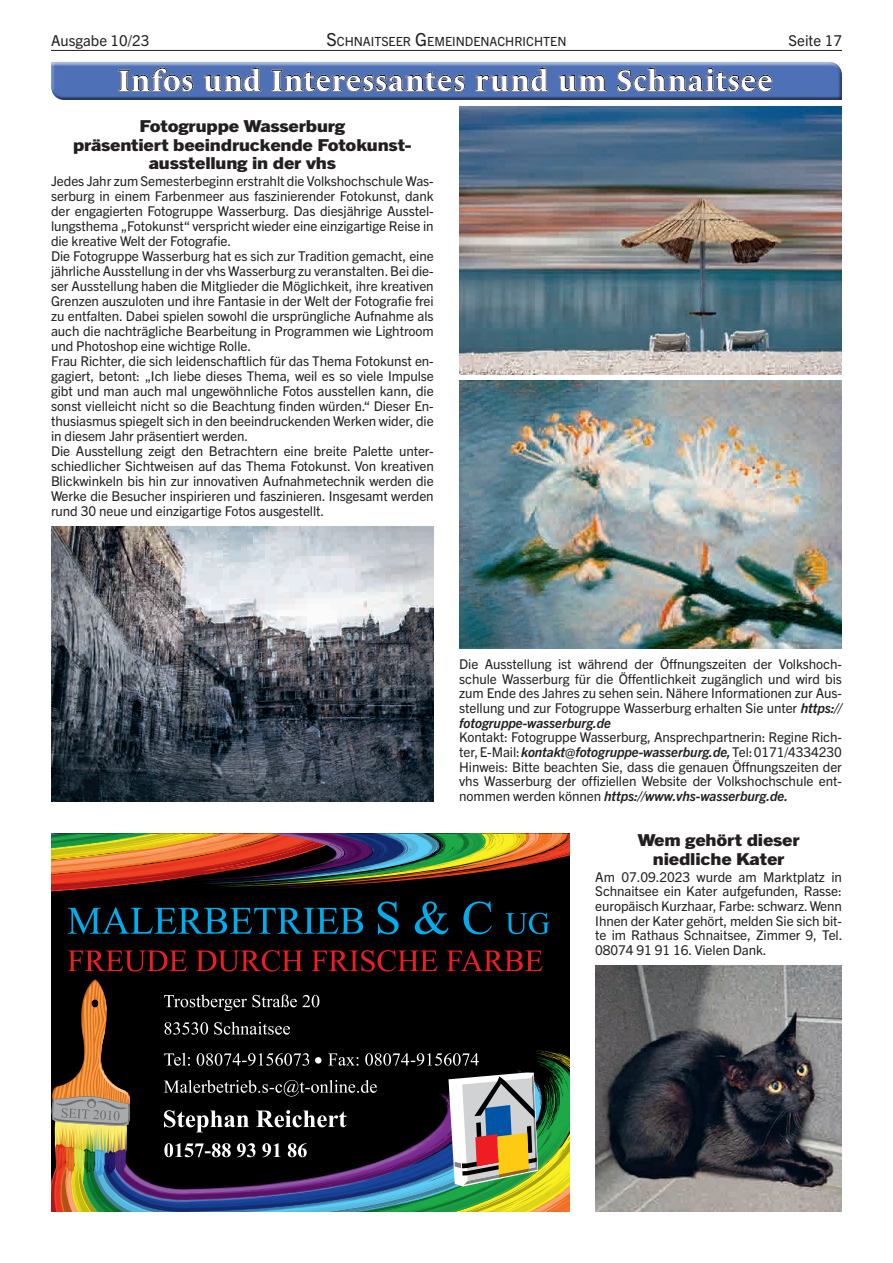
<style>
.page{position:relative;width:893px;height:1263px;background:#fff}
.page>*{position:absolute;margin:0;border:0;box-sizing:border-box;transform-origin:0 0}
.t1{font:700 30px "Le Monde Livre Std";letter-spacing:.035em;color:#fff}
.t2{font:800 16.5px/18.8px "Trade Gothic Next LT Pro";letter-spacing:-.005em;color:#231f20;text-align:center;scale:1.2 1}
.t3{font:15px "Trade Gothic Next LT Pro";color:#231f20}
.t4{font:13.5px/15px "Trade Gothic Next LT Pro";letter-spacing:-.005em;color:#231f20;text-align:justify}
.t5{font:12.6px "Trade Gothic Next LT Pro";color:#231f20}
.s1{font-size:18px}
.s2{font-weight:700;font-style:italic}
</style>
<div class="page">
<hr style="left:51px;top:50px;width:791px;height:1px;background:#231f20">
<div style="left:49px;top:58px;width:793px;height:37px;background:#fff;opacity:.75"></div>
<div style="left:49px;top:65px;width:793px;height:37px;background:#231f20;opacity:.75"></div>
<img style="left:459px;top:106px;width:383px;height:268px">
<img style="left:459px;top:381px;width:383px;height:267px">
<img style="left:51px;top:527px;width:383px;height:274px">
<div style="left:51px;top:833px;width:519px;height:379px;background:#000"></div>
<svg style="left:68px;top:901px;width:482px;height:33px"></svg>
<svg style="left:68px;top:950px;width:475px;height:21px"></svg>
<img style="left:51px;top:833px;width:519px;height:59px">
<svg style="left:51px;top:979px;width:519px;height:233px"></svg>
<img style="left:595px;top:965px;width:247px;height:247px">
<p class="t3" style="left:51px;top:30px;width:100px">Ausgabe 10/23</p>
<p class="t5" style="left:326px;top:32px;width:242px"><span class="s1">S</span>CHNAITSEER <span class="s1">G</span>EMEINDENACHRICHTEN</p>
<p class="t3" style="left:789px;top:30px;width:55px">Seite 17</p>
<h1 class="t1" style="left:118px;top:63px;width:656px">Infos und Interessantes rund um Schnaitsee</h1>
<p class="t2" style="left:73px;top:115px;width:283px">Fotogruppe Wasserburg<br>präsentiert beeindruckende Fotokunst&shy;ausstellung in der vhs</p>
<p class="t4" style="left:51px;top:173px;width:384px;text-align:left">Jedes Jahr zum Semesterbeginn erstrahlt die Volkshochschule Was&shy;serburg in einem Farbenmeer aus faszinierender Fotokunst, dank der engagierten Fotogruppe Wasserburg. Das diesjährige Ausstel&shy;lungsthema „Fotokunst“ verspricht wieder eine einzigartige Reise in die kreative Welt der Fotografie.<br>Die Fotogruppe Wasserburg hat es sich zur Tradition gemacht, eine jährliche Ausstellung in der vhs Wasserburg zu veranstalten. Bei die&shy;ser Ausstellung haben die Mitglieder die Möglichkeit, ihre kreativen Grenzen auszuloten und ihre Fantasie in der Welt der Fotografie frei zu entfalten. Dabei spielen sowohl die ursprüngliche Aufnahme als auch die nachträgliche Bearbeitung in Programmen wie Lightroom und Photoshop eine wichtige Rolle.<br>Frau Richter, die sich leidenschaftlich für das Thema Fotokunst en&shy;gagiert, betont: „Ich liebe dieses Thema, weil es so viele Impulse gibt und man auch mal ungewöhnliche Fotos ausstellen kann, die sonst vielleicht nicht so die Beachtung finden würden.“ Dieser En&shy;thusiasmus spiegelt sich in den beeindruckenden Werken wider, die in diesem Jahr präsentiert werden.<br>Die Ausstellung zeigt den Betrachtern eine breite Palette unter&shy;schiedlicher Sichtweisen auf das Thema Fotokunst. Von kreativen Blickwinkeln bis hin zur innovativen Aufnahmetechnik werden die Werke die Besucher inspirieren und faszinieren. Insgesamt werden rund 30 neue und einzigartige Fotos ausgestellt.</p>
<p class="t4" style="left:459px;top:656px;width:384px;line-height:14.5px">Die Ausstellung ist während der Öffnungszeiten der Volkshoch&shy;schule Wasserburg für die Öffentlichkeit zugänglich und wird bis zum Ende des Jahres zu sehen sein. Nähere Informationen zur Aus&shy;stellung und zur Fotogruppe Wasserburg erhalten Sie unter <span class="s2">https:// fotogruppe-wasserburg.de</span></p>
<p class="t4" style="left:459px;top:729px;width:384px;line-height:14.5px">Kontakt: Fotogruppe Wasserburg, Ansprechpartnerin: Regine Rich&shy;ter, E-Mail: <span class="s2">kontakt@fotogruppe-wasserburg.de,</span> Tel: 0171/4334230<br>Hinweis: Bitte beachten Sie, dass die genauen Öffnungszeiten der vhs Wasserburg der offiziellen Website der Volkshochschule ent&shy;nommen werden können <span class="s2">https://www.vhs-wasserburg.de.</span></p>
<p class="t2" style="left:638px;top:830px;width:136px">Wem gehört dieser niedliche Kater</p>
<p class="t4" style="left:595px;top:869px;width:249px;line-height:14.5px">Am 07.09.2023 wurde am Marktplatz in Schnaitsee ein Kater aufgefunden, Rasse: europäisch Kurzhaar, Farbe: schwarz. Wenn Ihnen der Kater gehört, melden Sie sich bit&shy;te im Rathaus Schnaitsee, Zimmer 9, Tel.<br>08074 91 91 16. Vielen Dank.</p>
</div>
